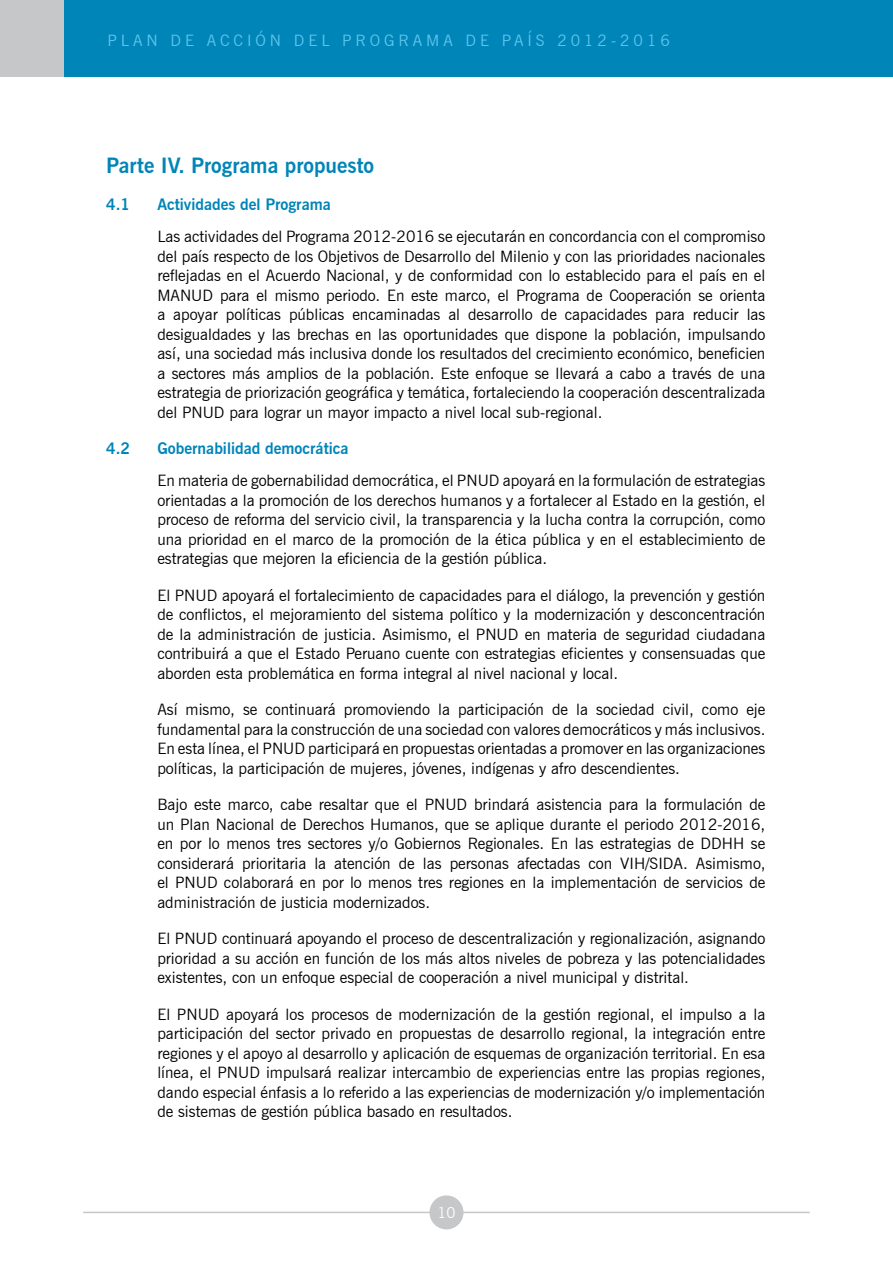
<style>
.page{position:relative;width:893px;height:1263px;background:#fff}
.page>*{position:absolute;margin:0;border:0;box-sizing:border-box;transform-origin:0 0}
.t1{font:700 21px "News Gothic BT";color:#0085b9}
.t2{font:15.75px/19.5px "News Gothic BT";color:#000;text-align:justify}
.t3{font:700 15.75px "News Gothic BT";color:#0085b9}
.t4{font:15.75px "News Gothic BT";letter-spacing:.25em;color:#5ec5ed}
.t5{font:15px "News Gothic BT";color:#fff}
</style>
<div class="page">
<hr style="left:83px;top:1212px;width:727px;height:1px;background:#c6c7c8">
<div style="left:0;top:0;width:893px;height:77px;background:#0085b9"></div>
<div style="left:0;top:0;width:64px;height:77px;background:#c6c7c8"></div>
<div style="left:429px;top:1195px;width:34px;height:34px;background:#c6c7c8;border-radius:50%"></div>
<p class="t4" style="left:107px;top:31px;width:564px">PLAN DE ACCIÓN DEL PROGRAMA DE PAÍS 2012-2016</p>
<h1 class="t1" style="left:106px;top:153px;width:269px">Parte IV. Programa propuesto</h1>
<p class="t3" style="left:106px;top:195px;width:25px">4.1</p>
<p class="t3" style="left:157px;top:195px;width:175px">Actividades del Programa</p>
<p class="t2" style="left:157px;top:227px;width:610px">Las actividades del Programa 2012-2016 se ejecutarán en concordancia con el compromiso del país respecto de los Objetivos de Desarrollo del Milenio y con las prioridades nacionales reflejadas en el Acuerdo Nacional, y de conformidad con lo establecido para el país en el MANUD para el mismo periodo. En este marco, el Programa de Cooperación se orienta a apoyar políticas públicas encaminadas al desarrollo de capacidades para reducir las desigualdades y las brechas en las oportunidades que dispone la población, impulsando así, una sociedad más inclusiva donde los resultados del crecimiento económico, beneficien a sectores más amplios de la población. Este enfoque se llevará a cabo a través de una estrategia de priorización geográfica y temática, fortaleciendo la cooperación descentralizada del PNUD para lograr un mayor impacto a nivel local sub-regional.</p>
<p class="t3" style="left:106px;top:439px;width:25px">4.2</p>
<p class="t3" style="left:157px;top:439px;width:193px">Gobernabilidad democrática</p>
<p class="t2" style="left:157px;top:471px;width:610px">En materia de gobernabilidad democrática, el PNUD apoyará en la formulación de estrategias orientadas a la promoción de los derechos humanos y a fortalecer al Estado en la gestión, el proceso de reforma del servicio civil, la transparencia y la lucha contra la corrupción, como una prioridad en el marco de la promoción de la ética pública y en el establecimiento de estrategias que mejoren la eficiencia de la gestión pública.</p>
<p class="t2" style="left:157px;top:585px;width:610px">El PNUD apoyará el fortalecimiento de capacidades para el diálogo, la prevención y gestión de conflictos, el mejoramiento del sistema político y la modernización y desconcentración de la administración de justicia. Asimismo, el PNUD en materia de seguridad ciudadana contribuirá a que el Estado Peruano cuente con estrategias eficientes y consensuadas que aborden esta problemática en forma integral al nivel nacional y local.</p>
<p class="t2" style="left:157px;top:700px;width:610px">Así mismo, se continuará promoviendo la participación de la sociedad civil, como eje fundamental para la construcción de una sociedad con valores democráticos y más inclusivos.<br>En esta línea, el PNUD participará en propuestas orientadas a promover en las organizaciones políticas, la participación de mujeres, jóvenes, indígenas y afro descendientes.</p>
<p class="t2" style="left:157px;top:795px;width:610px">Bajo este marco, cabe resaltar que el PNUD brindará asistencia para la formulación de un Plan Nacional de Derechos Humanos, que se aplique durante el periodo 2012-2016, en por lo menos tres sectores y/o Gobiernos Regionales. En las estrategias de DDHH se considerará prioritaria la atención de las personas afectadas con VIH/SIDA. Asimismo, el PNUD colaborará en por lo menos tres regiones en la implementación de servicios de administración de justicia modernizados.</p>
<p class="t2" style="left:157px;top:929px;width:610px">El PNUD continuará apoyando el proceso de descentralización y regionalización, asignando prioridad a su acción en función de los más altos niveles de pobreza y las potencialidades existentes, con un enfoque especial de cooperación a nivel municipal y distrital.</p>
<p class="t2" style="left:157px;top:1004px;width:610px">El PNUD apoyará los procesos de modernización de la gestión regional, el impulso a la participación del sector privado en propuestas de desarrollo regional, la integración entre regiones y el apoyo al desarrollo y aplicación de esquemas de organización territorial. En esa línea, el PNUD impulsará realizar intercambio de experiencias entre las propias regiones, dando especial énfasis a lo referido a las experiencias de modernización y/o implementación de sistemas de gestión pública basado en resultados.</p>
<p class="t5" style="left:437px;top:1203px;width:20px">10</p>
</div>
